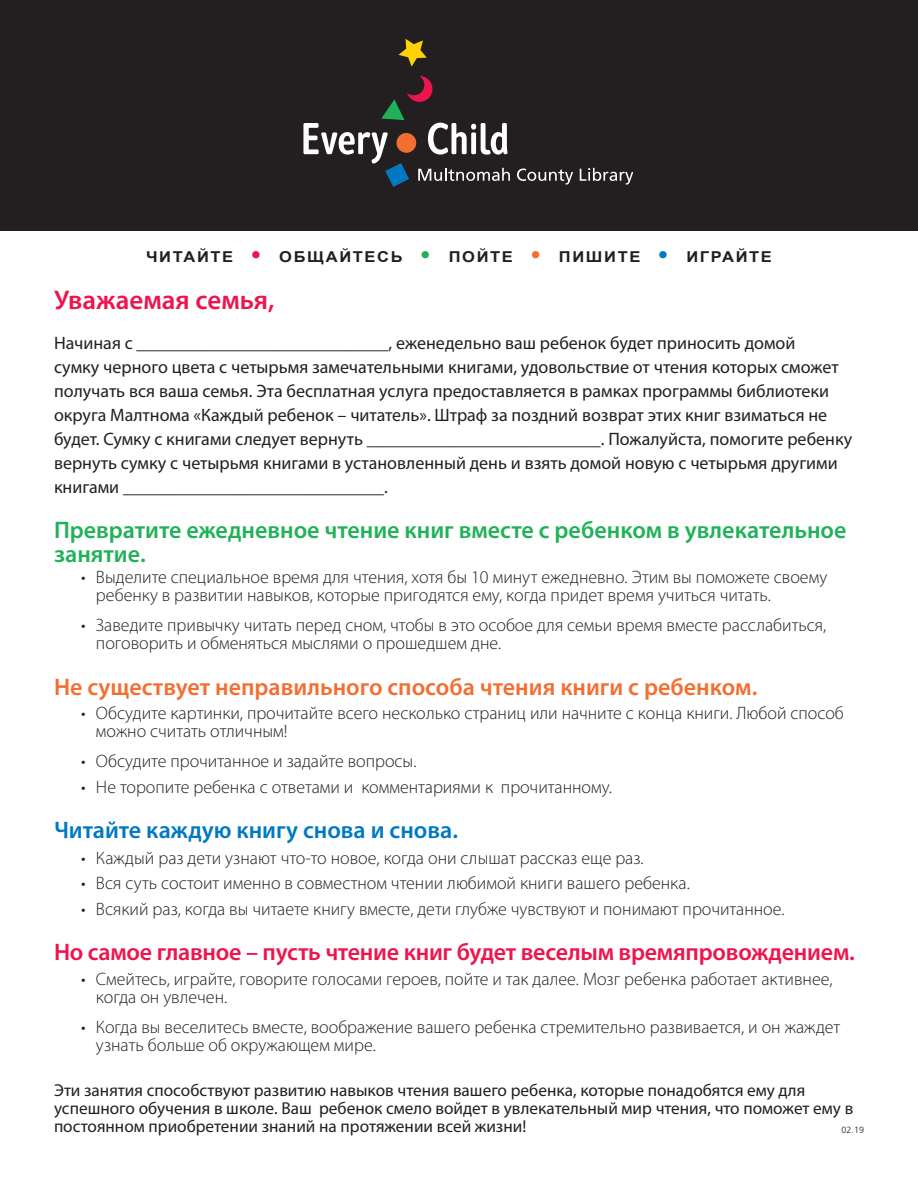
<style>
.page{position:relative;width:918px;height:1188px;background:#fff}
.page>*{position:absolute;margin:0;border:0;box-sizing:border-box;transform-origin:0 0}
.t1{font:600 27px "Myriad Pro";color:#ed154e}
.t2{font:600 24px/24px "Myriad Pro";color:#21b259}
.t3{font:600 24px "Myriad Pro";letter-spacing:-.01em;color:#ed154e}
.t4{font:600 24px "Myriad Pro";color:#f36e31}
.t5{font:600 24px "Myriad Pro";color:#0079c2}
.t6{font:300 18px/18px "Myriad Pro";color:#231f20}
.t7{font:18px/24px "Myriad Pro";color:#231f20}
.t8{font:17.25px/18px "Myriad Pro";color:#231f20}
.t9{font:700 15px "Arial";letter-spacing:.1em;color:#231f20;scale:1.1 1}
.t10{font:300 9px "Frutiger";color:#231f20}
.s1{font-family:"Frutiger";font-weight:400;font-size:21px;color:#ed154e}
.s2{font-family:"Frutiger";font-weight:400;font-size:21px;color:#21b259}
.s3{font-family:"Frutiger";font-weight:400;font-size:21px;color:#f36e31}
.s4{font-family:"Frutiger";font-weight:400;font-size:21px;color:#0079c2}
</style>
<div class="page">
<div style="left:0;top:0;width:918px;height:230px;background:#231f20"></div>
<svg style="left:398px;top:39px;width:29px;height:28px"></svg>
<svg style="left:517px;top:169px;width:56px;height:16px"></svg>
<svg style="left:580px;top:168px;width:53px;height:17px"></svg>
<svg style="left:303px;top:75px;width:207px;height:112px"></svg>
<p class="t9" style="left:146px;top:247px;width:570px">ЧИТАЙТЕ <span class="s1">•</span> ОБЩАЙТЕСЬ <span class="s2">•</span> ПОЙТЕ <span class="s3">•</span> ПИШИТЕ <span class="s4">•</span> ИГРАЙТЕ</p>
<p class="t1" style="left:54px;top:282px;width:222px">Уважаемая семья,</p>
<p class="t7" style="left:54px;top:330px;width:800px">Начиная с ____________________________, еженедельно ваш ребенок будет приносить домой<br>сумку черного цвета с четырьмя замечательными книгами, удовольствие от чтения которых сможет получать вся ваша семья. Эта бесплатная услуга предоставляется в рамках программы библиотеки округа Малтнома «Каждый ребенок – читатель». Штраф за поздний возврат этих книг взиматься не будет. Сумку с книгами следует вернуть __________________________. Пожалуйста, помогите ребенку вернуть сумку с четырьмя книгами в установленный день и взять домой новую с четырьмя другими книгами _____________________________.</p>
<p class="t2" style="left:54px;top:518px;width:794px">Превратите ежедневное чтение книг вместе с ребенком в увлекательное занятие.</p>
<p class="t6" style="left:96px;top:568px;width:733px;text-indent:-15px">• Выделите специальное время для чтения, хотя бы 10 минут ежедневно. Этим вы поможете своему ребенку в развитии навыков, которые пригодятся ему, когда придет время учиться читать.</p>
<p class="t6" style="left:96px;top:616px;width:732px;text-indent:-15px">• Заведите привычку читать перед сном, чтобы в это особое для семьи время вместе расслабиться, поговорить и обменяться мыслями о прошедшем дне.</p>
<p class="t4" style="left:54px;top:672px;width:705px">Не существует неправильного способа чтения книги с ребенком.</p>
<p class="t6" style="left:96px;top:704px;width:749px;text-indent:-15px">• Обсудите картинки, прочитайте всего несколько страниц или начните с конца книги. Любой способ можно считать отличным!</p>
<p class="t6" style="left:81px;top:752px;width:337px">• Обсудите прочитанное и задайте вопросы.</p>
<p class="t6" style="left:81px;top:778px;width:533px">• Не торопите ребенка с ответами и комментариями к прочитанному.</p>
<p class="t5" style="left:54px;top:815px;width:406px">Читайте каждую книгу снова и снова.</p>
<p class="t6" style="left:81px;top:849px;width:564px">• Каждый раз дети узнают что-то новое, когда они слышат рассказ еще раз.</p>
<p class="t6" style="left:81px;top:874px;width:610px">• Вся суть состоит именно в совместном чтении любимой книги вашего ребенка.</p>
<p class="t6" style="left:81px;top:900px;width:705px">• Всякий раз, когда вы читаете книгу вместе, дети глубже чувствуют и понимают прочитанное.</p>
<p class="t3" style="left:54px;top:937px;width:802px">Но самое главное – пусть чтение книг будет веселым времяпровождением.</p>
<p class="t6" style="left:96px;top:970px;width:738px;text-indent:-15px">• Смейтесь, играйте, говорите голосами героев, пойте и так далее. Мозг ребенка работает активнее, когда он увлечен.</p>
<p class="t6" style="left:96px;top:1018px;width:746px;text-indent:-15px">• Когда вы веселитесь вместе, воображение вашего ребенка стремительно развивается, и он жаждет узнать больше об окружающем мире.</p>
<p class="t8" style="left:54px;top:1081px;width:801px">Эти занятия способствуют развитию навыков чтения вашего ребенка, которые понадобятся ему для успешного обучения в школе. Ваш ребенок смело войдет в увлекательный мир чтения, что поможет ему в постоянном приобретении знаний на протяжении всей жизни!</p>
<p class="t10" style="left:842px;top:1125px;width:24px">02.19</p>
</div>
